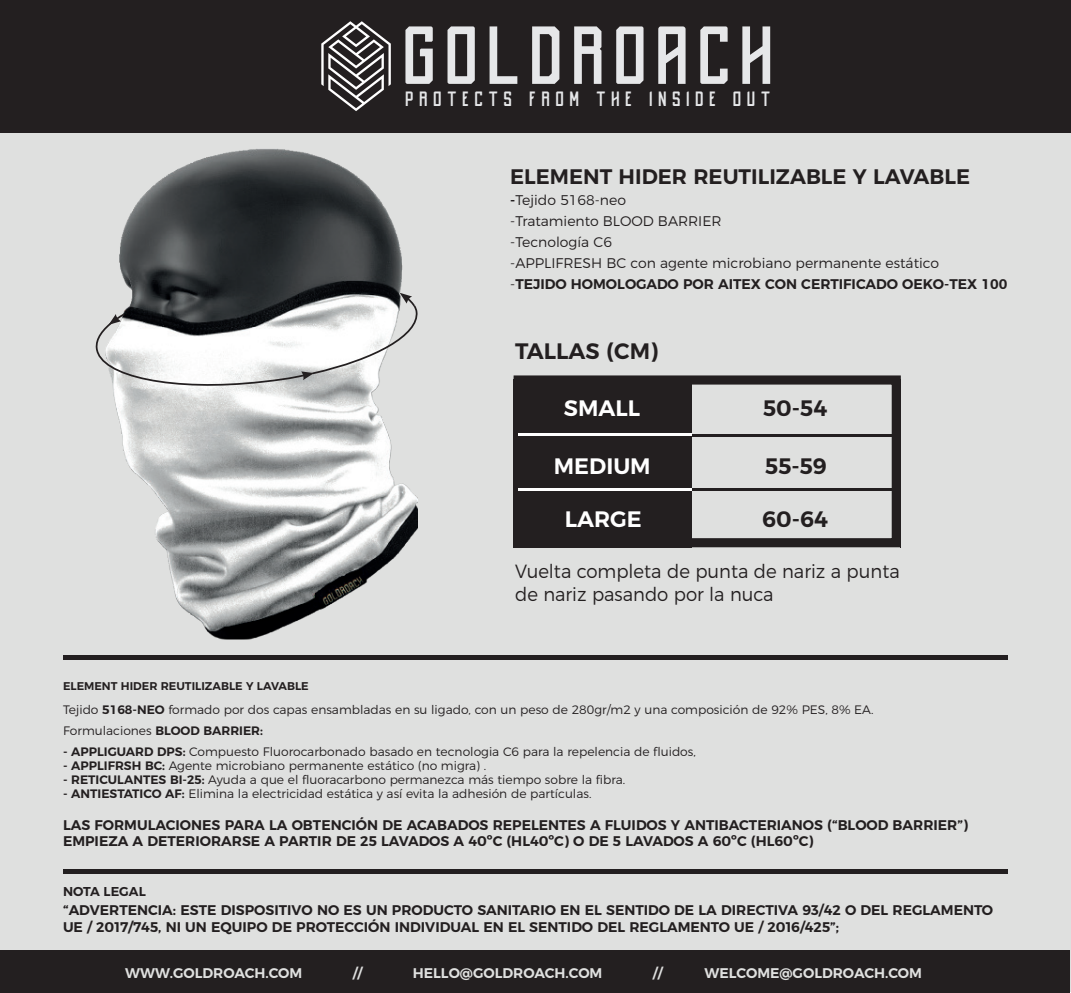
<style>
.page{position:relative;width:1071px;height:993px;background:#fff}
.page>*{position:absolute;margin:0;border:0;box-sizing:border-box;transform-origin:0 0}
.t1{font:600 22.4px "Montserrat";color:#231f20}
.t2{font:600 22.4px "Montserrat";color:#fff}
.t3{font:600 21px "Montserrat";color:#231f20}
.t4{font:300 19.07px/23.8px "Montserrat";color:#231f20;scale:.95 1}
.t5{font:18.55px "Destrukt";letter-spacing:.335em;color:#e6e7e9}
.t6{font:600 14px/16.8px "Montserrat";color:#231f20}
.t7{font:300 14px/21px "Montserrat";color:#231f20}
.t8{font:600 14px "Montserrat";color:#dfe0df}
.t9{font:600 12.78px "Montserrat";color:#231f20}
.t10{font:300 12.25px/21px "Montserrat";color:#231f20}
.t11{font:600 11.2px "Montserrat";color:#231f20}
.s1{font-weight:600}
</style>
<div class="page">
<div style="left:0;top:18px;width:1071px;height:972px;background:#dfe0df"></div>
<div style="left:0;top:0;width:1071px;height:132px;background:#231f20"></div>
<hr style="left:63px;top:869px;width:945px;height:4px;background:#231f20">
<hr style="left:63px;top:655px;width:945px;height:4px;background:#231f20">
<div style="left:1px;top:950px;width:1069px;height:42px;background:#231f20"></div>
<svg style="left:321px;top:21px;width:70px;height:90px"></svg>
<svg style="left:405px;top:26px;width:28px;height:58px"></svg>
<svg style="left:448px;top:26px;width:27px;height:58px"></svg>
<svg style="left:490px;top:26px;width:27px;height:58px"></svg>
<svg style="left:532px;top:26px;width:27px;height:58px"></svg>
<svg style="left:574px;top:26px;width:27px;height:58px"></svg>
<svg style="left:616px;top:26px;width:28px;height:58px"></svg>
<svg style="left:658px;top:26px;width:28px;height:58px"></svg>
<svg style="left:700px;top:26px;width:28px;height:58px"></svg>
<svg style="left:742px;top:26px;width:28px;height:58px"></svg>
<div style="left:514px;top:375px;width:387px;height:172px;border:9px solid #231f20"></div>
<div style="left:514px;top:378px;width:178px;height:169px;background:#231f20"></div>
<hr style="left:627px;top:434px;width:273px;height:2px;background:#231f20">
<hr style="left:628px;top:488px;width:270px;height:2px;background:#231f20">
<hr style="left:518px;top:434px;width:174px;height:2px;background:#fff">
<hr style="left:519px;top:488px;width:173px;height:2px;background:#fff">
<hr style="left:900px;top:378px;width:1px;height:169px;background:#231f20">
<img style="left:73px;top:132px;width:344px;height:508px">
<svg style="left:96px;top:292px;width:322px;height:100px"></svg>
<h3 class="t5" style="left:405px;top:89px;width:366px">PROTECTS FROM THE INSIDE OUT</h3>
<h2 class="t3" style="left:510px;top:160px;width:461px">ELEMENT HIDER REUTILIZABLE Y LAVABLE</h2>
<p class="t7" style="left:510px;top:188px;width:499px"><span class="s1">-</span>Tejido 5168-neo<br>-Tratamiento BLOOD BARRIER<br>-Tecnología C6<br>-APPLIFRESH BC con agente microbiano permanente estático<br>-<span class="s1">TEJIDO HOMOLOGADO POR AITEX CON CERTIFICADO OEKO-TEX 100</span></p>
<h1 class="t1" style="left:515px;top:333px;width:144px">TALLAS (CM)</h1>
<h1 class="t2" style="left:564px;top:390px;width:78px">SMALL</h1>
<h1 class="t2" style="left:554px;top:447px;width:98px">MEDIUM</h1>
<h1 class="t2" style="left:565px;top:500px;width:79px">LARGE</h1>
<h1 class="t1" style="left:763px;top:390px;width:66px">50-54</h1>
<h1 class="t1" style="left:765px;top:447px;width:63px">55-59</h1>
<h1 class="t1" style="left:762px;top:500px;width:67px">60-64</h1>
<p class="t11" style="left:63px;top:676px;width:247px">ELEMENT HIDER REUTILIZABLE Y LAVABLE</p>
<h3 class="t4" style="left:515px;top:557px;width:406px">Vuelta completa de punta de nariz a punta de nariz pasando por la nuca</h3>
<p class="t10" style="left:63px;top:698px;width:812px">Tejido <span class="s1">5168-NEO</span> formado por dos capas ensambladas en su ligado, con un peso de 280gr/m2 y una composición de 92% PES, 8% EA.<br>Formulaciones <span class="s1">BLOOD BARRIER:</span></p>
<p class="t10" style="left:63px;top:740px;width:634px"><span class="s1">- APPLIGUARD DPS:</span> Compuesto Fluorocarbonado basado en tecnologia C6 para la repelencia de fluidos,</p>
<p class="t10" style="left:63px;top:754px;width:425px"><span class="s1">- APPLIFRSH BC:</span> Agente microbiano permanente estático (no migra) .</p>
<p class="t10" style="left:63px;top:768px;width:564px"><span class="s1">- RETICULANTES BI-25:</span> Ayuda a que el fluoracarbono permanezca más tiempo sobre la fibra.</p>
<p class="t10" style="left:63px;top:782px;width:530px"><span class="s1">- ANTIESTATICO AF:</span> Elimina la electricidad estática y así evita la adhesión de partículas.</p>
<p class="t6" style="left:63px;top:814px;width:907px">LAS FORMULACIONES PARA LA OBTENCIÓN DE ACABADOS REPELENTES A FLUIDOS Y ANTIBACTERIANOS (“BLOOD BARRIER”)<br>EMPIEZA A DETERIORARSE A PARTIR DE 25 LAVADOS A 40ºC (HL40ºC) O DE 5 LAVADOS A 60ºC (HL60ºC)</p>
<p class="t9" style="left:63px;top:880px;width:84px">NOTA LEGAL</p>
<p class="t6" style="left:63px;top:900px;width:932px">“ADVERTENCIA: ESTE DISPOSITIVO NO ES UN PRODUCTO SANITARIO EN EL SENTIDO DE LA DIRECTIVA 93/42 O DEL REGLAMENTO<br>UE / 2017/745, NI UN EQUIPO DE PROTECCIÓN INDIVIDUAL EN EL SENTIDO DEL REGLAMENTO UE / 2016/425”;</p>
<p class="t8" style="left:125px;top:961px;width:179px">WWW.GOLDROACH.COM</p>
<p class="t8" style="left:353px;top:961px;width:11px">//</p>
<p class="t8" style="left:413px;top:961px;width:191px">HELLO@GOLDROACH.COM</p>
<p class="t8" style="left:653px;top:961px;width:11px">//</p>
<p class="t8" style="left:705px;top:961px;width:219px">WELCOME@GOLDROACH.COM</p>
</div>
